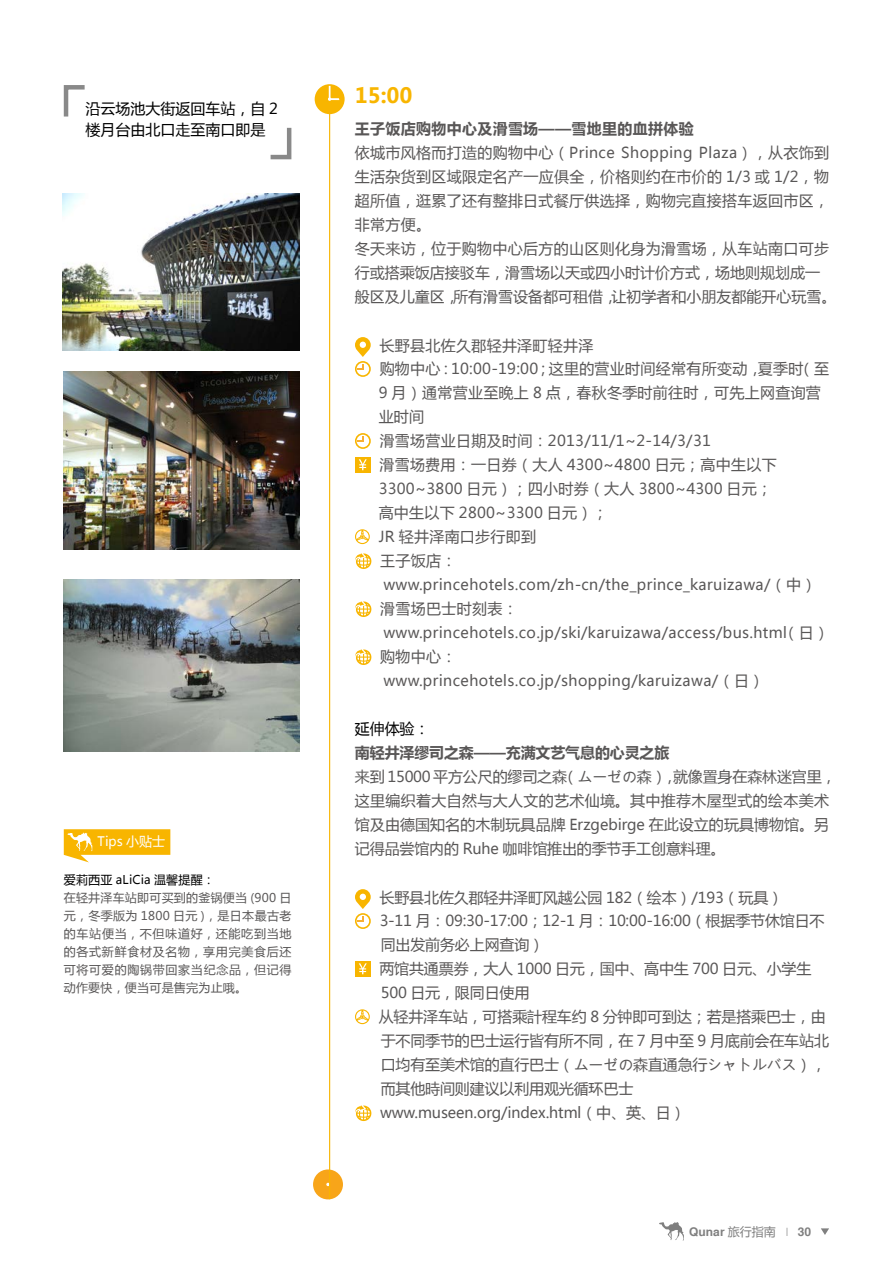
<style>
.page{position:relative;width:893px;height:1263px;background:#fff}
.page>*{position:absolute;margin:0;border:0;box-sizing:border-box;transform-origin:0 0}
.t1{font:700 21px "Microsoft Ya Hei";color:#f8b500}
.t2{font:15px/24px "Microsoft Ya Hei";letter-spacing:.02em;color:#595757}
.t3{font:15px/24px "Microsoft Ya Hei";letter-spacing:-.01em;color:#595757}
.t4{font:15px/21px "Microsoft Ya Hei";color:#000}
.t5{font:700 15px "Microsoft Ya Hei";letter-spacing:.02em;color:#595757}
.t6{font:700 15px "Microsoft Ya Hei";letter-spacing:-.01em;color:#595757}
.t7{font:13.05px "Microsoft Ya Hei";color:#fff}
.t8{font:12px/18px "Microsoft Ya Hei";letter-spacing:.06em;color:#595757;text-align:justify}
.t9{font:12px "Microsoft Ya Hei";letter-spacing:.02em;color:#000}
.t10{font:700 12px "Helvetica cyr";color:#7f7f7f}
.s1{font-family:"Microsoft Ya Hei";font-weight:400}
.s2{font-family:"Microsoft Ya Hei";font-weight:400;font-size:7.5px}
</style>
<div class="page">
<svg style="left:821px;top:1228px;width:8px;height:7px"></svg>
<svg style="left:659px;top:1222px;width:25px;height:18px"></svg>
<svg style="left:355px;top:337px;width:16px;height:20px"></svg>
<div style="left:355px;top:361px;width:16px;height:16px;border:2px solid #f8b500;border-radius:50%"></div>
<svg style="left:357px;top:364px;width:7px;height:6px"></svg>
<div style="left:355px;top:433px;width:16px;height:16px;border:2px solid #f8b500;border-radius:50%"></div>
<svg style="left:357px;top:436px;width:7px;height:6px"></svg>
<div style="left:355px;top:457px;width:15px;height:15px;background:#f8b500"></div>
<svg style="left:359px;top:459px;width:8px;height:11px"></svg>
<svg style="left:355px;top:529px;width:15px;height:15px"></svg>
<svg style="left:355px;top:553px;width:16px;height:16px"></svg>
<svg style="left:355px;top:601px;width:16px;height:16px"></svg>
<svg style="left:355px;top:649px;width:16px;height:16px"></svg>
<svg style="left:355px;top:889px;width:16px;height:20px"></svg>
<div style="left:355px;top:913px;width:16px;height:16px;border:2px solid #f8b500;border-radius:50%"></div>
<svg style="left:357px;top:916px;width:7px;height:6px"></svg>
<div style="left:355px;top:961px;width:15px;height:15px;background:#f8b500"></div>
<svg style="left:359px;top:963px;width:8px;height:11px"></svg>
<svg style="left:355px;top:1009px;width:15px;height:15px"></svg>
<svg style="left:355px;top:1105px;width:16px;height:16px"></svg>
<div style="left:313px;top:1169px;width:30px;height:30px;background:#f8a519;border-radius:50%"></div>
<hr style="left:329px;top:87px;width:1px;height:1112px;background:#f8b500">
<svg style="left:63px;top:85px;width:22px;height:32px"></svg>
<svg style="left:270px;top:127px;width:22px;height:33px"></svg>
<img style="left:62px;top:193px;width:237px;height:157px">
<img style="left:64px;top:579px;width:235px;height:172px">
<img style="left:64px;top:372px;width:235px;height:177px">
<svg style="left:64px;top:829px;width:106px;height:33px"></svg>
<div style="left:315px;top:84px;width:30px;height:30px;background:#f8b500;border-radius:50%"></div>
<svg style="left:328px;top:86px;width:11px;height:15px"></svg>
<p class="t4" style="left:86px;top:98px;width:194px">沿云场池大街返回车站，自 2楼月台由北口走至南口即是</p>
<p class="t7" style="left:98px;top:832px;width:69px">Tips 小贴士</p>
<p class="t9" style="left:64px;top:871px;width:153px">爱莉西亚 aLiCia 温馨提醒：</p>
<p class="t8" style="left:64px;top:888px;width:229px">在轻井泽车站即可买到的釜锅便当 (900 日元，冬季版为 1800 日元 )，是日本最古老的车站便当，不但味道好，还能吃到当地的各式新鲜食材及名物，享用完美食后还可将可爱的陶锅带回家当纪念品，但记得动作要快，便当可是售完为止哦。</p>
<h1 class="t1" style="left:355px;top:81px;width:59px">15:00</h1>
<p class="t5" style="left:355px;top:118px;width:340px">王子饭店购物中心及滑雪场——雪地里的血拼体验</p>
<p class="t2" style="left:355px;top:140px;width:483px">依城市风格而打造的购物中心（Prince Shopping Plaza），从衣饰到生活杂货到区域限定名产一应俱全，价格则约在市价的 1/3 或 1/2，物超所值，逛累了还有整排日式餐厅供选择，购物完直接搭车返回市区，非常方便。<br>冬天来访，位于购物中心后方的山区则化身为滑雪场，从车站南口可步行或搭乘饭店接驳车，滑雪场以天或四小时计价方式，场地则规划成一般区及儿童区，所有滑雪设备都可租借，让初学者和小朋友都能开心玩雪。</p>
<p class="t2" style="left:380px;top:333px;width:215px">长野县北佐久郡轻井泽町轻井泽</p>
<p class="t2" style="left:380px;top:356px;width:451px">购物中心：10:00-19:00；这里的营业时间经常有所变动，夏季时（至</p>
<p class="t2" style="left:379px;top:380px;width:444px">9 月）通常营业至晚上 8 点，春秋冬季时前往时，可先上网查询营</p>
<p class="t2" style="left:379px;top:404px;width:47px">业时间</p>
<p class="t2" style="left:380px;top:428px;width:333px">滑雪场营业日期及时间：2013/11/1~2-14/3/31</p>
<p class="t2" style="left:379px;top:452px;width:399px">滑雪场费用：一日券（大人 4300~4800 日元；高中生以下</p>
<p class="t2" style="left:379px;top:476px;width:395px">3300~3800 日元）；四小时券（大人 3800~4300 日元；</p>
<p class="t2" style="left:379px;top:500px;width:231px">高中生以下 2800~3300 日元）；</p>
<p class="t2" style="left:379px;top:524px;width:159px">JR 轻井泽南口步行即到</p>
<p class="t2" style="left:380px;top:548px;width:78px">王子饭店：</p>
<p class="t2" style="left:383px;top:572px;width:434px">www.princehotels.com/zh-cn/the_prince_karuizawa/（中）</p>
<p class="t2" style="left:380px;top:596px;width:139px">滑雪场巴士时刻表：</p>
<p class="t2" style="left:383px;top:620px;width:447px">www.princehotels.co.jp/ski/karuizawa/access/bus.html（日）</p>
<p class="t2" style="left:380px;top:644px;width:78px">购物中心：</p>
<p class="t2" style="left:383px;top:668px;width:382px">www.princehotels.co.jp/shopping/karuizawa/（日）</p>
<p class="t4" style="left:355px;top:718px;width:76px">延伸体验：</p>
<p class="t6" style="left:355px;top:742px;width:316px">南轻井泽缪司之森——充满文艺气息的心灵之旅</p>
<p class="t3" style="left:355px;top:764px;width:483px">来到 15000 平方公尺的缪司之森（ムーゼの森），就像置身在森林迷宫里，这里编织着大自然与大人文的艺术仙境。其中推荐木屋型式的绘本美术馆及由德国知名的木制玩具品牌 Erzgebirge 在此设立的玩具博物馆。另记得品尝馆内的 Ruhe 咖啡馆推出的季节手工创意料理。</p>
<p class="t3" style="left:379px;top:885px;width:452px">长野县北佐久郡轻井泽町风越公园 182（绘本）/193（玩具）<br>3-11 月：09:30-17:00；12-1 月：10:00-16:00（根据季节休馆日不同出发前务必上网查询）<br>两馆共通票券，大人 1000 日元，国中、高中生 700 日元、小学生<br>500 日元，限同日使用<br>从轻井泽车站，可搭乘計程车约 8 分钟即可到达；若是搭乘巴士，由于不同季节的巴士运行皆有所不同，在 7 月中至 9 月底前会在车站北口均有至美术馆的直行巴士（ムーゼの森直通急行シャトルバス），而其他時间则建议以利用观光循环巴士www.museen.org/index.html（中、英、日）</p>
<p class="t10" style="left:689px;top:1225px;width:123px">Qunar <span class="s1">旅行指南</span> <span class="s2">|</span> 30</p>
</div>
